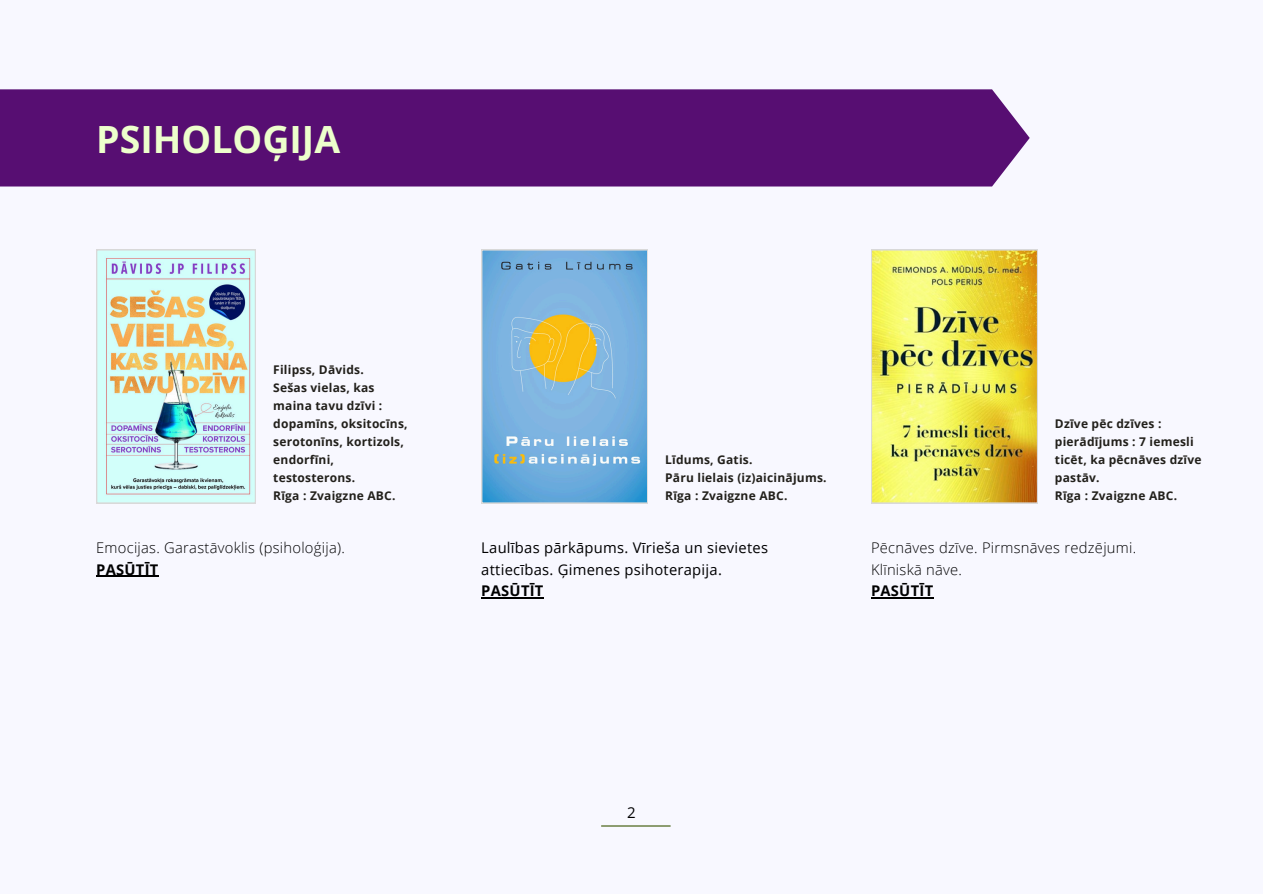
<style>
.page{position:relative;width:1263px;height:894px;background:#fff}
.page>*{position:absolute;margin:0;border:0;box-sizing:border-box;transform-origin:0 0}
.t1{font:700 37.5px "Open Sans";color:#edffcc}
.t2{font:15px "Open Sans";color:#000}
.t3{font:300 14.7px/21.3px "Open Sans";letter-spacing:.02em;color:#000}
.t4{font:14.7px/21.3px "Open Sans";letter-spacing:.02em;color:#000}
.t5{font:700 12px/18px "Open Sans";letter-spacing:.02em;color:#22201b}
.s1{font-weight:700}
</style>
<div class="page">
<div style="left:0;top:0;width:1263px;height:893px;background:#f8f8ff"></div>
<hr style="left:601px;top:825px;width:70px;height:1px;background:#3b5704">
<div style="left:0;top:89px;width:1029px;height:97px;background:#570e72"></div>
<svg style="left:481px;top:249px;width:167px;height:254px;background:#83b2cc"></svg>
<svg style="left:96px;top:249px;width:160px;height:254px;background:#c9d7ce"></svg>
<hr style="left:871px;top:597px;width:62px;height:1px;background:#000">
<hr style="left:481px;top:597px;width:63px;height:1px;background:#000">
<hr style="left:96px;top:575px;width:63px;height:1px;background:#000">
<img style="left:871px;top:249px;width:166px;height:254px">
<p class="t1" style="left:96px;top:112px;width:245px">PSIHOLOĢIJA</p>
<h2 class="t5" style="left:273px;top:360px;width:92px">Filipss, Dāvids.</h2>
<h2 class="t5" style="left:273px;top:378px;width:136px">Sešas vielas, kas maina tavu dzīvi : dopamīns, oksitocīns, serotonīns, kortizols, endorfīni, testosterons.</h2>
<p class="t5" style="left:273px;top:486px;width:124px">Rīga : Zvaigzne ABC.</p>
<h2 class="t3" style="left:96px;top:536px;width:250px">Emocijas. Garastāvoklis (psiholoģija).<br><span class="s1">PASŪTĪT</span></h2>
<p class="t5" style="left:665px;top:450px;width:89px">Līdums, Gatis.</p>
<p class="t5" style="left:665px;top:468px;width:163px">Pāru lielais (iz)aicinājums.</p>
<p class="t5" style="left:665px;top:486px;width:124px">Rīga : Zvaigzne ABC.</p>
<p class="t4" style="left:481px;top:536px;width:288px">Laulības pārkāpums. Vīrieša un sievietes attiecības. Ģimenes psihoterapija.<br><span class="s1">PASŪTĪT</span></p>
<p class="t5" style="left:1055px;top:414px;width:148px">Dzīve pēc dzīves : pierādījums : 7 iemesli ticēt, ka pēcnāves dzīve pastāv.</p>
<p class="t5" style="left:1055px;top:486px;width:124px">Rīga : Zvaigzne ABC.</p>
<p class="t3" style="left:871px;top:536px;width:267px">Pēcnāves dzīve. Pirmsnāves redzējumi.<br>Klīniskā nāve.<br><span class="s1">PASŪTĪT</span></p>
<h1 class="t2" style="left:627px;top:801px;width:10px">2</h1>
</div>
